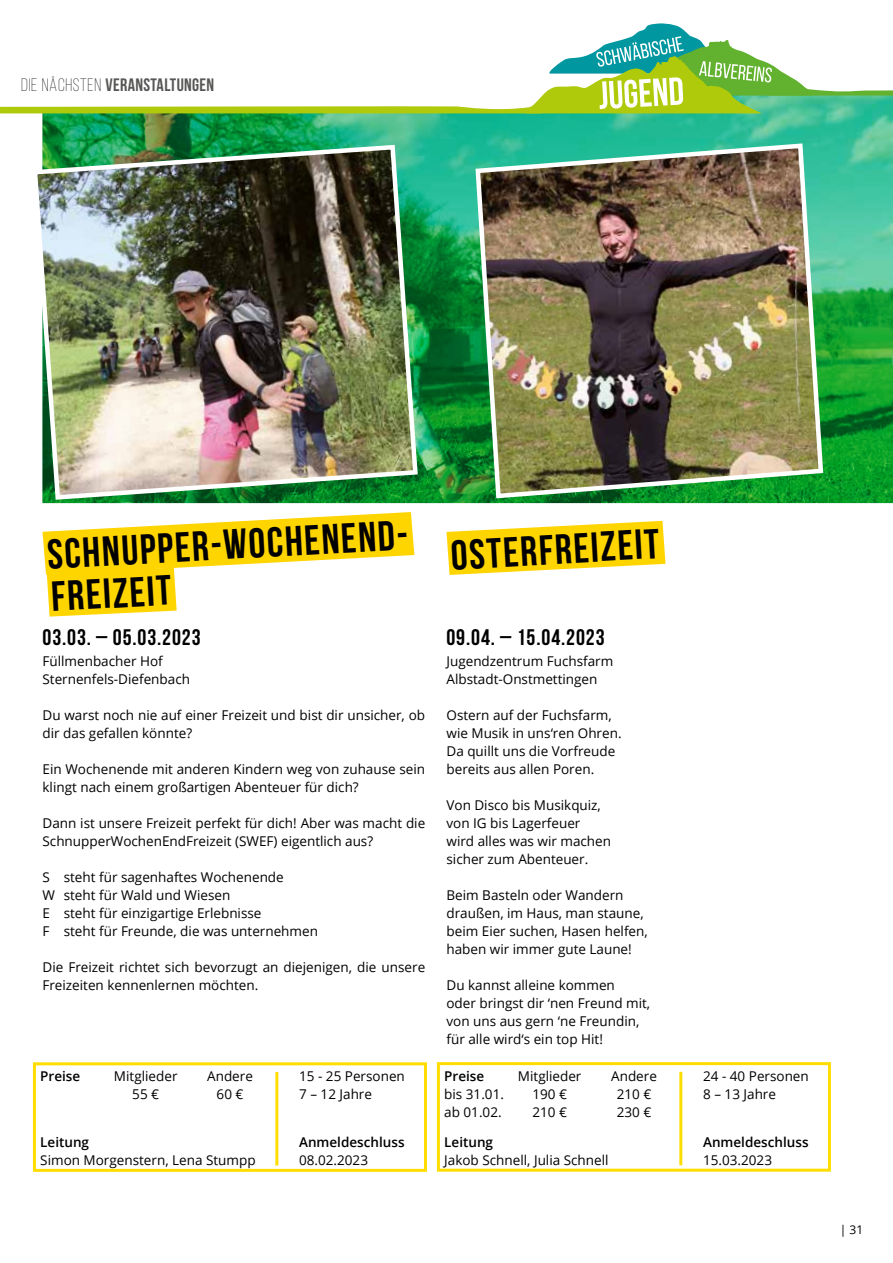
<style>
.page{position:relative;width:893px;height:1263px;background:#fff}
.page>*{position:absolute;margin:0;border:0;box-sizing:border-box;transform-origin:0 0}
.t1{font:700 42px/42.5px "Bebas Neue";color:#000}
.t2{font:700 22.5px "Bebas Neue";letter-spacing:.04em;color:#000}
.t3{font:700 18px "Bebas Neue";letter-spacing:.02em;color:#575756}
.t4{font:13.5px/18px "Open Sans";color:#000}
.t5{font:600 13.5px "Open Sans";color:#000}
.t6{font:12px "Open Sans";color:#000}
.s1{font-weight:300;color:#000}
</style>
<div class="page">
<img style="left:43px;top:113px;width:850px;height:390px">
<img style="left:473px;top:141px;width:353px;height:360px">
<img style="left:37px;top:142px;width:383px;height:360px">
<svg style="left:42px;top:512px;width:373px;height:105px"></svg>
<div style="left:437px;top:1062px;width:394px;height:110px;background:#fff;border:3px solid #fd0"></div>
<hr style="left:679px;top:1072px;width:3px;height:93px;background:#fd0">
<div style="left:33px;top:1062px;width:394px;height:110px;background:#fff;border:3px solid #fd0"></div>
<hr style="left:275px;top:1072px;width:3px;height:93px;background:#fd0">
<svg style="left:446px;top:520px;width:220px;height:55px"></svg>
<svg style="left:0;top:23px;width:893px;height:90px"></svg>
<h3 class="t3" style="left:21px;top:75px;width:195px"><span class="s1">DIE NÄCHSTEN</span> VERANSTALTUNGEN</h3>
<h1 class="t1" style="left:46px;top:532px;width:372px;rotate:-3deg">SCHNUPPER-WOCHENEND-<br>FREIZEIT</h1>
<h2 class="t2" style="left:43px;top:625px;width:160px">03.03. – 05.03.2023</h2>
<p class="t4" style="left:43px;top:652px;width:149px">Füllmenbacher Hof<br>Sternenfels-Diefenbach</p>
<p class="t4" style="left:43px;top:706px;width:384px">Du warst noch nie auf einer Freizeit und bist dir unsicher, ob dir das gefallen könnte?</p>
<p class="t4" style="left:43px;top:760px;width:384px">Ein Wochenende mit anderen Kindern weg von zuhause sein klingt nach einem großartigen Abenteuer für dich?</p>
<p class="t4" style="left:43px;top:814px;width:384px">Dann ist unsere Freizeit perfekt für dich! Aber was macht die<br>SchnupperWochenEndFreizeit (SWEF) eigentlich aus?</p>
<p class="t4" style="left:43px;top:868px;width:277px">S steht für sagenhaftes Wochenende<br>W steht für Wald und Wiesen<br>E steht für einzigartige Erlebnisse<br>F steht für Freunde, die was unternehmen</p>
<p class="t4" style="left:43px;top:958px;width:384px">Die Freizeit richtet sich bevorzugt an diejenigen, die unsere<br>Freizeiten kennenlernen möchten.</p>
<p class="t5" style="left:40px;top:1067px;width:42px">Preise</p>
<p class="t4" style="left:114px;top:1067px;width:65px">Mitglieder</p>
<p class="t4" style="left:207px;top:1067px;width:47px">Andere</p>
<p class="t4" style="left:132px;top:1085px;width:28px">55 €</p>
<p class="t4" style="left:217px;top:1085px;width:28px">60 €</p>
<p class="t5" style="left:40px;top:1132px;width:50px">Leitung</p>
<p class="t4" style="left:40px;top:1150px;width:217px">Simon Morgenstern, Lena Stumpp</p>
<p class="t4" style="left:299px;top:1067px;width:107px">15 - 25 Personen<br>7 – 12 Jahre</p>
<p class="t5" style="left:299px;top:1133px;width:107px">Anmeldeschluss</p>
<p class="t4" style="left:299px;top:1151px;width:70px">08.02.2023</p>
<h1 class="t1" style="left:450px;top:533px;width:210px;rotate:-3deg">OSTERFREIZEIT</h1>
<h2 class="t2" style="left:446px;top:625px;width:160px">09.04. – 15.04.2023</h2>
<p class="t4" style="left:446px;top:652px;width:168px">Jugendzentrum Fuchsfarm<br>Albstadt-Onstmettingen</p>
<p class="t4" style="left:446px;top:706px;width:177px">Ostern auf der Fuchsfarm, wie Musik in uns‘ren Ohren.<br>Da quillt uns die Vorfreude bereits aus allen Poren.</p>
<p class="t4" style="left:446px;top:796px;width:166px">Von Disco bis Musikquiz, von IG bis Lagerfeuer wird alles was wir machen sicher zum Abenteuer.</p>
<p class="t4" style="left:446px;top:886px;width:203px">Beim Basteln oder Wandern draußen, im Haus, man staune, beim Eier suchen, Hasen helfen, haben wir immer gute Laune!</p>
<p class="t4" style="left:446px;top:976px;width:205px">Du kannst alleine kommen<br>oder bringst dir ‘nen Freund mit, von uns aus gern ‘ne Freundin, für alle wird‘s ein top Hit!</p>
<p class="t5" style="left:444px;top:1066px;width:42px">Preise</p>
<p class="t4" style="left:518px;top:1066px;width:65px">Mitglieder</p>
<p class="t4" style="left:611px;top:1066px;width:47px">Andere</p>
<p class="t4" style="left:444px;top:1084px;width:61px">bis 31.01.</p>
<p class="t4" style="left:532px;top:1084px;width:36px">190 €</p>
<p class="t4" style="left:617px;top:1084px;width:36px">210 €</p>
<p class="t4" style="left:444px;top:1102px;width:59px">ab 01.02.</p>
<p class="t4" style="left:532px;top:1102px;width:36px">210 €</p>
<p class="t4" style="left:617px;top:1102px;width:36px">230 €</p>
<p class="t5" style="left:444px;top:1133px;width:50px">Leitung</p>
<p class="t4" style="left:444px;top:1151px;width:166px">Jakob Schnell, Julia Schnell</p>
<p class="t4" style="left:703px;top:1066px;width:107px">24 - 40 Personen<br>8 – 13 Jahre</p>
<p class="t5" style="left:703px;top:1132px;width:107px">Anmeldeschluss</p>
<p class="t4" style="left:703px;top:1150px;width:70px">15.03.2023</p>
<p class="t6" style="left:840px;top:1221px;width:25px">| 31</p>
</div>
